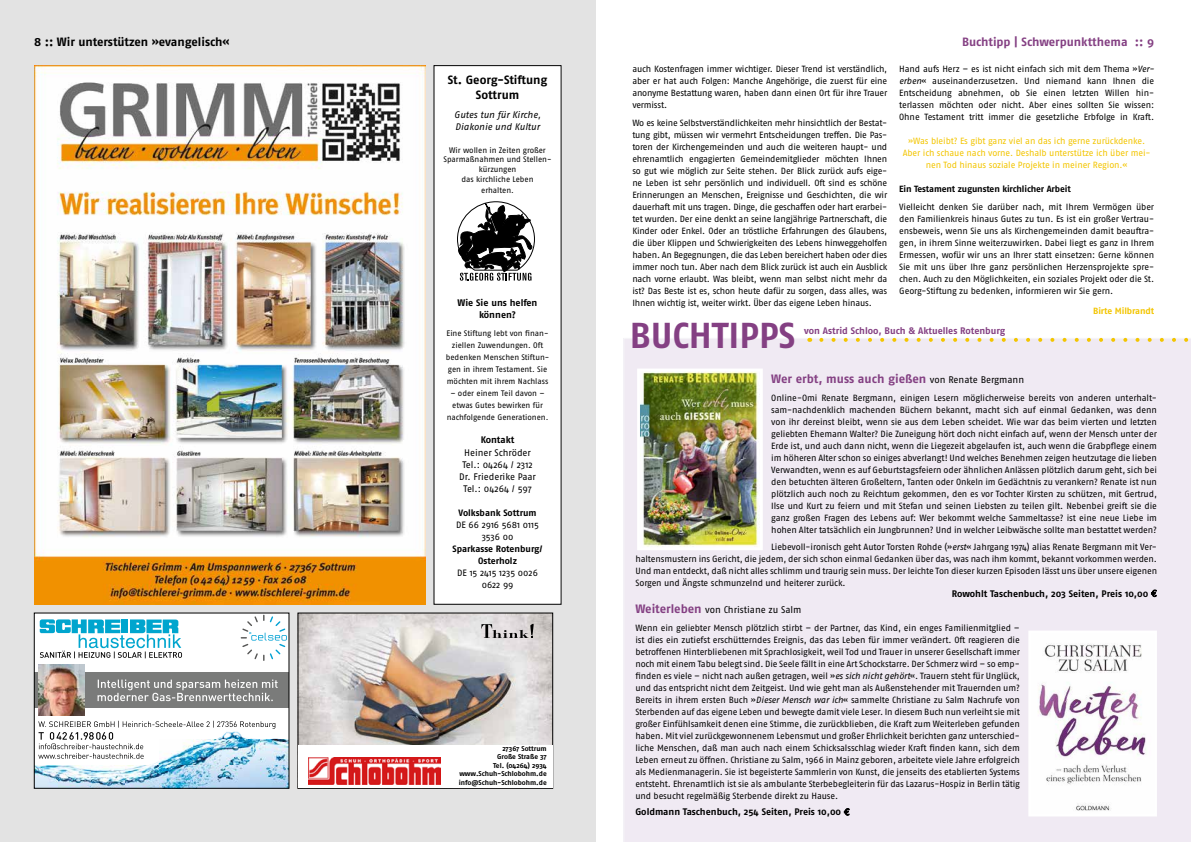
<style>
.page{position:relative;width:1191px;height:842px;background:#fff}
.page>*{position:absolute;margin:0;border:0;box-sizing:border-box;transform-origin:0 0}
.t1{font:700 36px "Fago No";color:#844083}
.t2{font:700 12.1px "Fago No";color:#844083}
.t3{font:700 12px/15.6px "Fago No";letter-spacing:-.005em;color:#000;text-align:center}
.t4{font:700 12px "Fago No";letter-spacing:-.005em;color:#844083}
.t5{font:9.6px "Fago No";color:#000}
.t6{font:700 9.5px/11.4px "Fago No";color:#000;text-align:center}
.t7{font:9.5px/12px "Fago No";letter-spacing:-.005em;color:#000;text-align:center}
.t8{font:700 9.5px "Fago No";color:#844083}
.t9{font:italic 9.5px/12px "Fago No";letter-spacing:-.005em;color:#000}
.t10{font:700 9.2px/12px "Fago No";color:#000;text-align:center}
.t11{font:9.2px/12px "Fago No";letter-spacing:-.01em;color:#000;text-align:center}
.t12{font:9px/12px "Fago No";letter-spacing:-.015em;color:#000;text-align:justify}
.t13{font:9px/12px "Fago No";letter-spacing:-.015em;color:#f3c500;text-align:center}
.t14{font:700 9px "Fago No";letter-spacing:-.015em;color:#000}
.t15{font:700 9px "Fago No";letter-spacing:-.01em;color:#f3c500}
.t16{font:8px/12px "Fago No";letter-spacing:-.005em;color:#000;text-align:center}
.t17{font:700 7px/8.4px "Fago No";color:#000;text-align:right}
.s1{font-style:italic}
.s2{font-weight:400;font-size:9.6px;color:#000}
.s3{font-family:"Euro Mono";font-weight:400}
.s4{font-weight:700;font-size:12.1px;color:#844083}
</style>
<div class="page">
<div style="left:0;top:0;width:595px;height:842px;background:#e3e3e3"></div>
<img style="left:34px;top:66px;width:391px;height:538px">
<svg style="left:36px;top:615px;width:251px;height:171px"></svg>
<img style="left:39px;top:665px;width:45px;height:50px">
<svg style="left:38px;top:721px;width:237px;height:38px"></svg>
<img style="left:300px;top:615px;width:251px;height:130px">
<svg style="left:481px;top:624px;width:53px;height:14px"></svg>
<div style="left:298px;top:745px;width:254px;height:43px;background:#fff"></div>
<img style="left:308px;top:758px;width:133px;height:26px">
<div style="left:623px;top:338px;width:568px;height:504px;background:#f0eaf3"></div>
<svg style="left:821px;top:338px;width:370px;height:4px"></svg>
<svg style="left:1151px;top:590px;width:5px;height:7px"></svg>
<div style="left:633px;top:802px;width:256px;height:13px;background:#f0eaf3"></div>
<img style="left:641px;top:373px;width:118px;height:173px">
<img style="left:1032px;top:634px;width:121px;height:178px">
<div style="left:434px;top:66px;width:127px;height:538px;background:#fff"></div>
<svg style="left:457px;top:201px;width:78px;height:80px"></svg>
<h3 class="t3" style="left:34px;top:34px;width:197px">8 :: Wir unterstützen »evangelisch«</h3>
<h3 class="t3" style="left:448px;top:72px;width:101px">St. Georg-Stiftung<br>Sottrum</h3>
<p class="t9" style="left:454px;top:109px;width:88px">Gutes tun für Kirche,<br>Diakonie und Kultur</p>
<p class="t16" style="left:443px;top:145px;width:110px;line-height:9.6px">Wir wollen in Zeiten großer<br>Sparmaßnahmen und Stellen&shy;kürzungen<br>das kirchliche Leben</p>
<p class="t16" style="left:481px;top:184px;width:34px">erhalten.</p>
<p class="t6" style="left:457px;top:297px;width:81px">Wie Sie uns helfen können?</p>
<p class="t16" style="left:446px;top:327px;width:105px">Eine Stiftung lebt von finan&shy;ziellen Zuwendungen. Oft bedenken Menschen Stiftun&shy;gen in ihrem Testament. Sie möchten mit ihrem Nachlass</p>
<p class="t16" style="left:446px;top:387px;width:103px">– oder einem Teil davon – etwas Gutes bewirken für nachfolgende Generationen.</p>
<p class="t6" style="left:481px;top:434px;width:35px">Kontakt</p>
<p class="t7" style="left:459px;top:447px;width:78px">Heiner Schröder<br>Tel.: 04264 / 2312<br>Dr. Friederike Paar<br>Tel.: 04264 / 597</p>
<p class="t10" style="left:458px;top:507px;width:80px">Volksbank Sottrum</p>
<p class="t11" style="left:456px;top:519px;width:84px">DE 66 2916 5681 0115<br>3536 00</p>
<p class="t10" style="left:452px;top:543px;width:92px">Sparkasse Rotenburg/<br>Osterholz</p>
<p class="t11" style="left:457px;top:567px;width:82px">DE 15 2415 1235 0026<br>0622 99</p>
<p class="t17" style="left:459px;top:744px;width:89px">27367 Sottrum<br>Große Straße 37<br>Tel. (04264) 2934 www.Schuh-Schlobohm.de info@Schuh-Schlobohm.de</p>
<p class="t12" style="left:632px;top:63px;width:256px">auch Kostenfragen immer wichtiger. Dieser Trend ist verständlich, aber er hat auch Folgen: Manche Angehörige, die zuerst für eine anonyme Bestattung waren, haben dann einen Ort für ihre Trauer vermisst.</p>
<p class="t12" style="left:632px;top:117px;width:256px">Wo es keine Selbstverständlichkeiten mehr hinsichtlich der Bestat&shy;tung gibt, müssen wir vermehrt Entscheidungen treffen. Die Pas&shy;toren der Kirchengemeinden und auch die weiteren haupt- und ehrenamtlich engagierten Gemeindemitglieder möchten Ihnen so gut wie möglich zur Seite stehen. Der Blick zurück aufs eige&shy;ne Leben ist sehr persönlich und individuell. Oft sind es schöne Erinnerungen an Menschen, Ereignisse und Geschichten, die wir dauerhaft mit uns tragen. Dinge, die geschaffen oder hart erarbei&shy;tet wurden. Der eine denkt an seine langjährige Partnerschaft, die Kinder oder Enkel. Oder an tröstliche Erfahrungen des Glaubens, die über Klippen und Schwierigkeiten des Lebens hinweggeholfen haben. An Begegnungen, die das Leben bereichert haben oder dies immer noch tun. Aber nach dem Blick zurück ist auch ein Ausblick nach vorne erlaubt. Was bleibt, wenn man selbst nicht mehr da ist? Das Beste ist es, schon heute dafür zu sorgen, dass alles, was Ihnen wichtig ist, weiter wirkt. Über das eigene Leben hinaus.</p>
<h3 class="t4" style="left:962px;top:35px;width:193px">Buchtipp | Schwerpunktthema :: 9</h3>
<p class="t12" style="left:899px;top:63px;width:256px">Hand aufs Herz – es ist nicht einfach sich mit dem Thema »<span class="s1">Ver&shy;erben</span>« auseinanderzusetzen. Und niemand kann Ihnen die Entscheidung abnehmen, ob Sie einen letzten Willen hin&shy;terlassen möchten oder nicht. Aber eines sollten Sie wissen:<br>Ohne Testament tritt immer die gesetzliche Erbfolge in Kraft.</p>
<p class="t13" style="left:902px;top:135px;width:249px">»Was bleibt? Es gibt ganz viel an das ich gerne zurückdenke.<br>Aber ich schaue nach vorne. Deshalb unterstütze ich über mei&shy;nen Tod hinaus soziale Projekte in meiner Region.«</p>
<p class="t14" style="left:899px;top:184px;width:173px">Ein Testament zugunsten kirchlicher Arbeit</p>
<p class="t12" style="left:899px;top:201px;width:256px">Vielleicht denken Sie darüber nach, mit Ihrem Vermögen über den Familienkreis hinaus Gutes zu tun. Es ist ein großer Vertrau&shy;ensbeweis, wenn Sie uns als Kirchengemeinden damit beauftra&shy;gen, in ihrem Sinne weiterzuwirken. Dabei liegt es ganz in Ihrem Ermessen, wofür wir uns an Ihrer statt einsetzen: Gerne können Sie mit uns über Ihre ganz persönlichen Herzensprojekte spre&shy;chen. Auch zu den Möglichkeiten, ein soziales Projekt oder die St.<br>Georg-Stiftung zu bedenken, informieren wir Sie gern.</p>
<p class="t15" style="left:1093px;top:306px;width:62px">Birte Milbrandt</p>
<h1 class="t1" style="left:629px;top:314px;width:167px">BUCHTIPPS</h1>
<h2 class="t2" style="left:771px;top:372px;width:254px">Wer erbt, muss auch gießen <span class="s2">von Renate Bergmann</span></h2>
<p class="t12" style="left:771px;top:391px;width:387px">Online-Omi Renate Bergmann, einigen Lesern möglicherweise bereits von anderen unterhalt&shy;sam-nachdenklich machenden Büchern bekannt, macht sich auf einmal Gedanken, was denn von ihr dereinst bleibt, wenn sie aus dem Leben scheidet. Wie war das beim vierten und letzten geliebten Ehemann Walter? Die Zuneigung hört doch nicht einfach auf, wenn der Mensch unter der Erde ist, und auch dann nicht, wenn die Liegezeit abgelaufen ist, auch wenn die Grabpflege einem im höheren Alter schon so einiges abverlangt! Und welches Benehmen zeigen heutzutage die lieben Verwandten, wenn es auf Geburtstagsfeiern oder ähnlichen Anlässen plötzlich darum geht, sich bei den betuchten älteren Großeltern, Tanten oder Onkeln im Gedächtnis zu verankern? Renate ist nun plötzlich auch noch zu Reichtum gekommen, den es vor Tochter Kirsten zu schützen, mit Gertrud, Ilse und Kurt zu feiern und mit Stefan und seinen Liebsten zu teilen gilt. Nebenbei greift sie die ganz großen Fragen des Lebens auf: Wer bekommt welche Sammeltasse? ist eine neue Liebe im hohen Alter tatsächlich ein Jungbrunnen? Und in welcher Leibwäsche sollte man bestattet werden?</p>
<p class="t12" style="left:635px;top:541px;width:523px;text-indent:136px">Liebevoll-ironisch geht Autor Torsten Rohde (»<span class="s1">erst</span>« Jahrgang 1974) alias Renate Bergmann mit Ver&shy;haltensmustern ins Gericht, die jedem, der sich schon einmal Gedanken über das, was nach ihm kommt, bekannt vorkommen werden.<br>Und man entdeckt, daß nicht alles schlimm und traurig sein muss. Der leichte Ton dieser kurzen Episoden lässt uns über unsere eigenen Sorgen und Ängste schmunzelnd und heiterer zurück.</p>
<p class="t6" style="left:951px;top:587px;width:207px">Rowohlt Taschenbuch, 203 Seiten, Preis 10,00 <span class="s3">€</span></p>
<p class="t5" style="left:635px;top:605px;width:168px"><span class="s4">Weiterleben</span> von Christiane zu Salm</p>
<p class="t12" style="left:635px;top:622px;width:386px">Wenn ein geliebter Mensch plötzlich stirbt – der Partner, das Kind, ein enges Familienmitglied – ist dies ein zutiefst erschütterndes Ereignis, das das Leben für immer verändert. Oft reagieren die betroffenen Hinterbliebenen mit Sprachlosigkeit, weil Tod und Trauer in unserer Gesellschaft immer noch mit einem Tabu belegt sind. Die Seele fällt in eine Art Schockstarre. Der Schmerz wird – so emp&shy;finden es viele – nicht nach außen getragen, weil »<span class="s1">es sich nicht gehört</span>«. Trauern steht für Unglück, und das entspricht nicht dem Zeitgeist. Und wie geht man als Außenstehender mit Trauernden um?<br>Bereits in ihrem ersten Buch »<span class="s1">Dieser Mensch war ich</span>« sammelte Christiane zu Salm Nachrufe von Sterbenden auf das eigene Leben und bewegte damit viele Leser. In diesem Buch nun verleiht sie mit großer Einfühlsamkeit denen eine Stimme, die zurückblieben, die Kraft zum Weiterleben gefunden haben. Mit viel zurückgewonnenem Lebensmut und großer Ehrlichkeit berichten ganz unterschied&shy;liche Menschen, daß man auch nach einem Schicksalsschlag wieder Kraft finden kann, sich dem Leben erneut zu öffnen. Christiane zu Salm, 1966 in Mainz geboren, arbeitete viele Jahre erfolgreich als Medienmanagerin. Sie ist begeisterte Sammlerin von Kunst, die jenseits des etablierten Systems entsteht. Ehrenamtlich ist sie als ambulante Sterbebegleiterin für das Lazarus-Hospiz in Berlin tätig und besucht regelmäßig Sterbende direkt zu Hause.</p>
<p class="t6" style="left:635px;top:806px;width:216px">Goldmann Taschenbuch, 254 Seiten, Preis 10,00 <span class="s3">€</span></p>
<p class="t8" style="left:804px;top:325px;width:202px">von Astrid Schloo, Buch &amp; Aktuelles Rotenburg</p>
</div>
